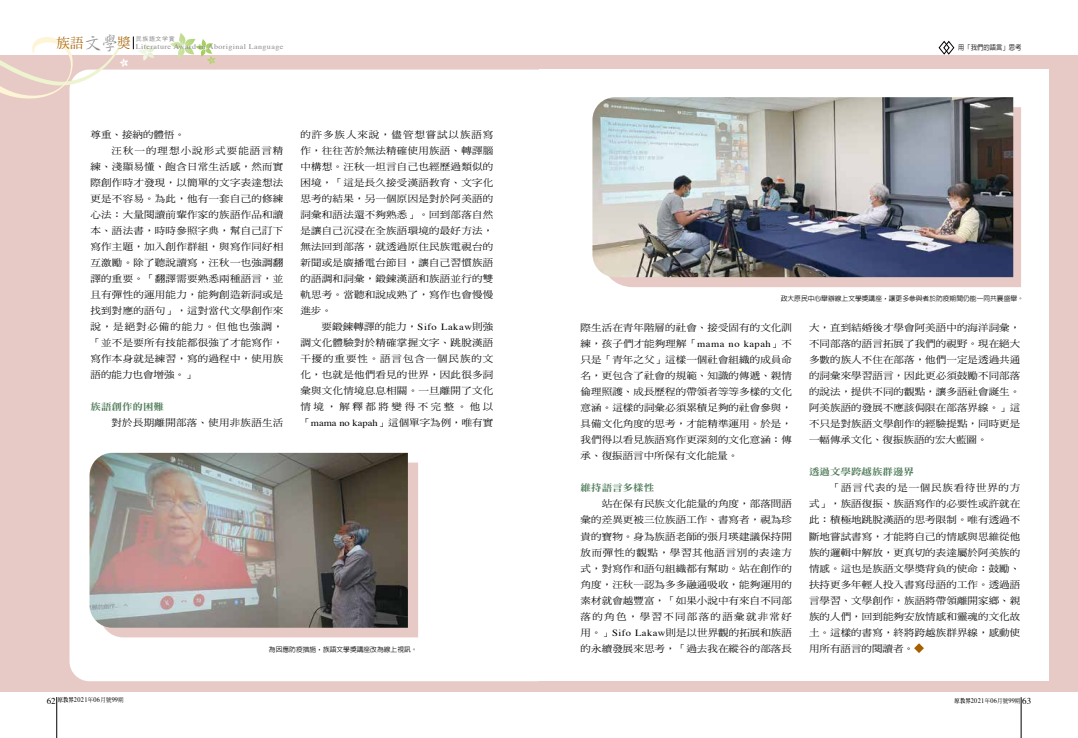
<style>
.page{position:relative;width:1078px;height:738px;background:#fff}
.page>*{position:absolute;margin:0;border:0;box-sizing:border-box;transform-origin:0 0}
.t1{font:9.4px/16px "DF Ming Std W5";letter-spacing:.02em;color:#000;text-align:justify;scale:1.11 1}
.t2{font:9.4px "DF Ming Std W9";color:#4e7a58;scale:1.11 1}
.t3{font:9.4px "DF Ming Std W5";letter-spacing:.085em;color:#000;scale:1.11 1}
.t4{font:9.4px "DF Ming Std W5";letter-spacing:.095em;color:#000;scale:1.11 1}
.t5{font:9.4px "DF Ming Std W5";color:#000;scale:1.11 1}
.t6{font:7.2px "Times";letter-spacing:.05em;color:#898989;scale:1.11 1}
.t7{font:7px "Times";letter-spacing:.05em;color:#000;scale:.9 1}
.t8{font:500 7px "AR Hei B5";color:#000;scale:.9 1}
.t9{font:500 6.8px "AR Hei B5";color:#000}
.t10{font:6px "Heisei Kaku Go Std W3";letter-spacing:.1em;color:#898989}
.s1{font-family:"AR Xing Shu B5";font-weight:500;font-size:18.5px}
.s2{font-family:"Times"}
.s3{font-size:9px}
.s4{font-family:"AR Ming B5";font-weight:800;font-size:6px}
.s5{font-family:"DF Ming Std W5";font-size:6px}
</style>
<div class="page">
<div style="left:0;top:55px;width:539px;height:636px;background:#e7cac5"></div>
<div style="left:539px;top:55px;width:538px;height:636px;background:#e7cac5"></div>
<hr style="left:57px;top:696px;width:1px;height:41px;background:#000">
<hr style="left:1020px;top:696px;width:1px;height:41px;background:#000">
<div style="left:69px;top:69px;width:470px;height:611px;background:#fff"></div>
<svg style="left:170px;top:33px;width:45px;height:32px"></svg>
<svg style="left:0;top:36px;width:155px;height:67px"></svg>
<div style="left:539px;top:69px;width:509px;height:611px;background:#fff"></div>
<svg style="left:938px;top:40px;width:16px;height:15px"></svg>
<svg style="left:914px;top:643px;width:9px;height:9px"></svg>
<svg style="left:100px;top:462px;width:318px;height:175px"></svg>
<img style="left:89px;top:452px;width:319px;height:175px">
<svg style="left:609px;top:107px;width:411px;height:180px;background:#dec3bf"></svg>
<img style="left:592px;top:97px;width:420px;height:180px">
<p class="t6" style="left:56px;top:40px;width:206px"><sup>族語</sup><span class="s1">文學</span><sup>獎</sup> Literature Award in Aboriginal Language</p>
<p class="t10" style="left:136px;top:35px;width:40px">民族語文学賞</p>
<p class="t1" style="left:90px;top:126px;width:87px">尊重、接納的體悟。</p>
<p class="t4" style="left:111px;top:145px;width:156px">汪秋一的理想小說形式要能語言精</p>
<p class="t1" style="left:90px;top:158px;width:175px">練、淺顯易懂、飽含日常生活感，然而實</p>
<p class="t1" style="left:90px;top:174px;width:175px">際創作時才發現，以簡單的文字表達想法</p>
<p class="t1" style="left:90px;top:190px;width:175px">更是不容易。為此，他有一套自己的修練</p>
<p class="t1" style="left:90px;top:206px;width:175px">心法：大量閱讀前輩作家的族語作品和讀</p>
<p class="t1" style="left:90px;top:222px;width:175px">本、語法書，時時參照字典，幫自己訂下</p>
<p class="t1" style="left:90px;top:238px;width:175px">寫作主題，加入創作群組，與寫作同好相</p>
<p class="t1" style="left:90px;top:254px;width:175px">互激勵。除了聽說讀寫，汪秋一也強調翻</p>
<p class="t1" style="left:90px;top:270px;width:175px">譯的重要。「翻譯需要熟悉兩種語言，並</p>
<p class="t1" style="left:90px;top:286px;width:175px">且有彈性的運用能力，能夠創造新詞或是</p>
<p class="t1" style="left:90px;top:302px;width:175px">找到對應的語句」，這對當代文學創作來</p>
<p class="t3" style="left:90px;top:321px;width:175px">說，是絕對必備的能力。但他也強調，</p>
<p class="t1" style="left:90px;top:334px;width:175px">「並不是要所有技能都很強了才能寫作，</p>
<p class="t1" style="left:90px;top:350px;width:175px">寫作本身就是練習，寫的過程中，使用族</p>
<p class="t5" style="left:90px;top:369px;width:96px">語的能力也會增強。」</p>
<p class="t2" style="left:90px;top:401px;width:68px">族語創作的困難</p>
<p class="t1" style="left:111px;top:414px;width:156px">對於長期離開部落、使用非族語生活</p>
<p class="t1" style="left:300px;top:126px;width:175px">的許多族人來說，儘管想嘗試以族語寫作，往往苦於無法精確使用族語、轉譯腦中構想。汪秋一坦言自己也經歷過類似的困境，「這是長久接受漢語教育、文字化思考的結果，另一個原因是對於阿美語的詞彙和語法還不夠熟悉」。回到部落自然是讓自己沉浸在全族語環境的最好方法，無法回到部落，就透過原住民族電視台的新聞或是廣播電台節目，讓自己習慣族語的語調和詞彙，鍛鍊漢語和族語並行的雙軌思考。當聽和說成熟了，寫作也會慢慢進步。</p>
<p class="t1" style="left:300px;top:318px;width:175px;text-indent:21px">要鍛鍊轉譯的能力，<span class="s2">Sifo Lakaw</span>則強調文化體驗對於精確掌握文字、跳脫漢語干擾的重要性。語言包含一個民族的文化，也就是他們看見的世界，因此很多詞彙與文化情境息息相關。一旦離開了文化情境，解釋都將變得不完整。他以「<span class="s2">mama no kapah</span>」這個單字為例，唯有實</p>
<p class="t9" style="left:269px;top:645px;width:150px">為因應防疫措施，族語文學獎講座改為線上視訊。</p>
<p class="t8" style="left:958px;top:44px;width:71px">用「我們的語言」思考</p>
<p class="t9" style="left:780px;top:295px;width:244px">政大原民中心舉辦線上文學獎講座，讓更多參與者於防疫期間仍能一同共襄盛舉。</p>
<p class="t1" style="left:580px;top:319px;width:192px">際生活在青年階層的社會、接受固有的文化訓練，孩子們才能夠理解「<span class="s2">mama no kapah</span>」不只是「青年之父」這樣一個社會組織的成員命名，更包含了社會的規範、知識的傳遞、親情倫理照護、成長歷程的帶領者等等多樣的文化意涵。這樣的詞彙必須累積足夠的社會參與，具備文化角度的思考，才能精準運用。於是，我們得以看見族語寫作更深刻的文化意涵：傳承、復振語言中所保有文化能量。</p>
<p class="t2" style="left:580px;top:482px;width:68px">維持語言多樣性</p>
<p class="t1" style="left:580px;top:495px;width:192px;text-indent:21px">站在保有民族文化能量的角度，部落間語彙的差異更被三位族語工作、書寫者，視為珍貴的寶物。身為族語老師的張月瑛建議保持開放而彈性的觀點，學習其他語言別的表達方式，對寫作和語句組織都有幫助。站在創作的角度，汪秋一認為多多融通吸收，能夠運用的素材就會越豐富，「如果小說中有來自不同部落的角色，學習不同部落的語彙就非常好用。」<span class="s2">Sifo Lakaw</span>則是以世界觀的拓展和族語的永續發展來思考，「過去我在縱谷的部落長</p>
<p class="t1" style="left:808px;top:319px;width:192px">大，直到結婚後才學會阿美語中的海洋詞彙，不同部落的語言拓展了我們的視野。現在絕大多數的族人不住在部落，他們一定是透過共通的詞彙來學習語言，因此更必須鼓勵不同部落的說法，提供不同的觀點，讓多語社會誕生。阿美族語的發展不應該侷限在部落界線。」這不只是對族語文學創作的經驗提點，同時更是一幅傳承文化、復振族語的宏大藍圖。</p>
<p class="t2" style="left:808px;top:466px;width:96px">透過文學跨越族群邊界</p>
<p class="t1" style="left:808px;top:479px;width:192px;text-indent:21px">「語言代表的是一個民族看待世界的方式」，族語復振、族語寫作的必要性或許就在此：積極地跳脫漢語的思考限制。唯有透過不斷地嘗試書寫，才能將自己的情感與思維從他族的邏輯中解放，更真切的表達屬於阿美族的情感。這也是族語文學獎背負的使命：鼓勵、扶持更多年輕人投入書寫母語的工作。透過語言學習、文學創作，族語將帶領離開家鄉、親族的人們，回到能夠安放情感和靈魂的文化故土。這樣的書寫，終將跨越族群界線，感動使用所有語言的閱讀者。</p>
<p class="t7" style="left:47px;top:693px;width:87px"><span class="s3">62</span> <span class="s4">原教界</span>2021<span class="s5">年</span>06<span class="s5">月號</span>99<span class="s5">期</span></p>
<p class="t7" style="left:954px;top:693px;width:87px"><span class="s4">原教界</span>2021<span class="s5">年</span>06<span class="s5">月號</span>99<span class="s5">期</span> <span class="s3">63</span></p>
</div>
